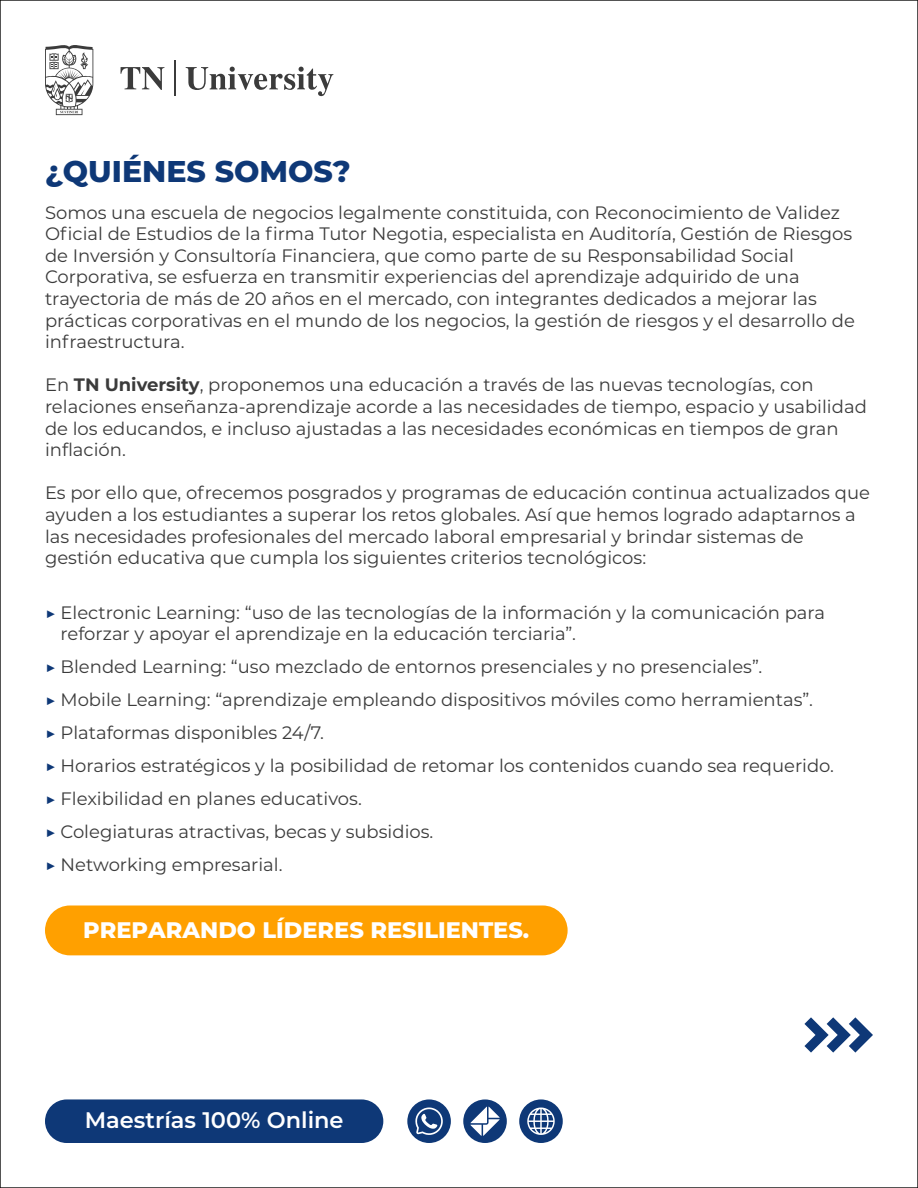
<style>
.page{position:relative;width:918px;height:1188px;background:#fff}
.page>*{position:absolute;margin:0;border:0;box-sizing:border-box;transform-origin:0 0}
.t1{font:800 30px "Montserrat";color:#0e3877}
.t2{font:800 22.5px "Montserrat";color:#fff}
.t3{font:600 22.5px "Montserrat";color:#fff}
.t4{font:18px/21.6px "Montserrat";color:#3b3b3b}
.s1{font-weight:700}
.s2{color:#0e3877}
.s3{color:rgb(59 59 59/0)}
</style>
<div class="page">
<div style="left:45px;top:906px;width:523px;height:49px;background:#ffa000;border-radius:25px"></div>
<svg style="left:804px;top:1017px;width:69px;height:36px"></svg>
<div style="left:45px;top:1099px;width:338px;height:44px;background:#0e3877;border-radius:22px"></div>
<div style="left:463px;top:1099px;width:44px;height:44px;background:#0e3877;border-radius:50%"></div>
<svg style="left:470px;top:1107px;width:30px;height:29px"></svg>
<div style="left:407px;top:1099px;width:44px;height:44px;background:#0e3877;border-radius:50%"></div>
<svg style="left:415px;top:1108px;width:28px;height:27px"></svg>
<div style="left:519px;top:1099px;width:44px;height:44px;background:#0e3877;border-radius:50%"></div>
<svg style="left:527px;top:1108px;width:28px;height:27px"></svg>
<svg style="left:45px;top:45px;width:48px;height:70px"></svg>
<svg style="left:120px;top:67px;width:44px;height:23px"></svg>
<svg style="left:186px;top:67px;width:147px;height:29px"></svg>
<hr style="left:174px;top:60px;width:1px;height:35px;background:#3b3b3b">
<h1 class="t1" style="left:45px;top:149px;width:307px">¿QUIÉNES SOMOS?</h1>
<p class="t4" style="left:45px;top:201px;width:812px">Somos una escuela de negocios legalmente constituida, con Reconocimiento de Validez Oficial de Estudios de la firma Tutor Negotia, especialista en Auditoría, Gestión de Riesgos de Inversión y Consultoría Financiera, que como parte de su Responsabilidad Social Corporativa, se esfuerza en transmitir experiencias del aprendizaje adquirido de una trayectoria de más de 20 años en el mercado, con integrantes dedicados a mejorar las prácticas corporativas en el mundo de los negocios, la gestión de riesgos y el desarrollo de infraestructura.</p>
<p class="t4" style="left:45px;top:373px;width:823px">En <span class="s1">TN University</span>, proponemos una educación a través de las nuevas tecnologías, con relaciones enseñanza-aprendizaje acorde a las necesidades de tiempo, espacio y usabilidad de los educandos, e incluso ajustadas a las necesidades económicas en tiempos de gran inflación.</p>
<p class="t4" style="left:45px;top:481px;width:826px">Es por ello que, ofrecemos posgrados y programas de educación continua actualizados que ayuden a los estudiantes a superar los retos globales. Así que hemos logrado adaptarnos a las necesidades profesionales del mercado laboral empresarial y brindar sistemas de gestión educativa que cumpla los siguientes criterios tecnológicos:</p>
<p class="t4" style="left:45px;top:601px;width:782px"><span class="s2">▶</span> Electronic Learning: “uso de las tecnologías de la información y la comunicación para <span class="s3">▶</span> reforzar y apoyar el aprendizaje en la educación terciaria”.</p>
<p class="t4" style="left:45px;top:650px;width:791px;line-height:33px"><span class="s2">▶</span> Blended Learning: “uso mezclado de entornos presenciales y no presenciales”.<br><span class="s2">▶</span> Mobile Learning: “aprendizaje empleando dispositivos móviles como herramientas”.<br><span class="s2">▶</span> Plataformas disponibles 24/7.<br><span class="s2">▶</span> Horarios estratégicos y la posibilidad de retomar los contenidos cuando sea requerido. <span class="s2">▶</span> Flexibilidad en planes educativos.<br><span class="s2">▶</span> Colegiaturas atractivas, becas y subsidios.<br><span class="s2">▶</span> Networking empresarial.</p>
<p class="t2" style="left:83px;top:913px;width:448px">PREPARANDO LÍDERES RESILIENTES.</p>
<p class="t3" style="left:85px;top:1104px;width:260px">Maestrías 100% Online</p>
</div>
